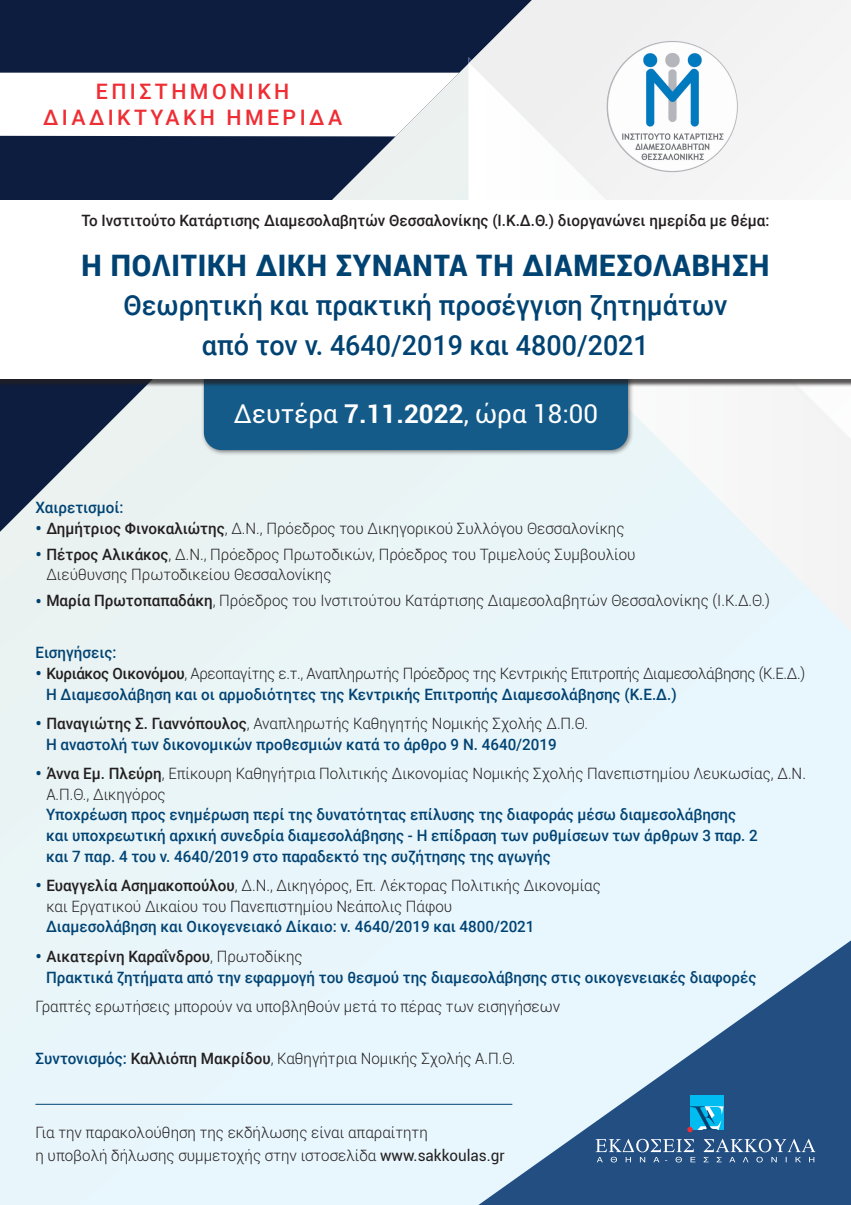
<style>
.page{position:relative;width:851px;height:1205px;background:#fff}
.page>*{position:absolute;margin:0;border:0;box-sizing:border-box;transform-origin:0 0}
.t1{font:900 29.56px "Roboto";letter-spacing:.03em;color:#004373}
.t2{font:500 27.75px/39.8px "Roboto";color:#004373;text-align:center}
.t3{font:25.94px "Roboto";color:#fff}
.t4{font:500 21.31px/25.6px "Roboto";letter-spacing:.16em;color:#ee2d34;text-align:center}
.t5{font:300 15.62px/20.6px "Roboto";color:#231f20}
.t6{font:500 15.62px/20.6px "Roboto";color:#004373}
.t7{font:300 15.62px/20.6px "Roboto";letter-spacing:-.02em;color:#231f20}
.t8{font:500 15.62px "Roboto";color:#231f20}
.s1{font-weight:700}
.s2{font-weight:500;font-size:18.75px;color:#004373}
.s3{font-weight:500}
.s4{font-weight:500;color:#004373}
.s5{font-size:18.75px}
.s6{color:#231f20}
.s7{font-weight:300;color:#231f20}
.s8{font-weight:400}
</style>
<div class="page">
<div style="left:0;top:0;width:850px;height:1205px;background:#e8f5fb"></div>
<svg style="left:0;top:0;width:471px;height:532px"></svg>
<img style="left:468px;top:64px;width:382px;height:565px">
<div style="left:532px;top:0;width:318px;height:60px;background:#f1f1f1"></div>
<img style="left:471px;top:0;width:61px;height:60px">
<img style="left:469px;top:60px;width:381px;height:384px">
<svg style="left:468px;top:57px;width:3px;height:7px"></svg>
<svg style="left:478px;top:941px;width:372px;height:264px"></svg>
<svg style="left:0;top:73px;width:459px;height:63px"></svg>
<div style="left:201px;top:277px;width:433px;height:179px;background:#231f20;opacity:.55"></div>
<div style="left:204px;top:280px;width:424px;height:170px;background:#145b89;border-radius:18px"></div>
<svg style="left:595px;top:1139px;width:220px;height:23px"></svg>
<div style="left:689px;top:1095px;width:34px;height:35px;background:#00bcf1"></div>
<svg style="left:687px;top:1106px;width:36px;height:26px"></svg>
<div style="left:0;top:201px;width:850px;height:186px;background:#231f20;opacity:.75"></div>
<div style="left:0;top:200px;width:850px;height:179px;background:#fff"></div>
<hr style="left:35px;top:1104px;width:477px;height:1px;background:#004373">
<img style="left:606px;top:41px;width:131px;height:131px;border-radius:65px">
<h3 class="t4" style="left:43px;top:78px;width:300px">ΕΠΙΣΤΗΜΟΝΙΚΗ<br>ΔΙΑΔΙΚΤΥΑΚΗ ΗΜΕΡΙΔΑ</h3>
<p class="t8" style="left:81px;top:210px;width:689px">Το Ινστιτούτο Κατάρτισης Διαμεσολαβητών Θεσσαλονίκης (Ι.Κ.Δ.Θ.) διοργανώνει ημερίδα με θέμα:</p>
<h1 class="t1" style="left:82px;top:244px;width:689px">Η ΠΟΛΙΤΙΚΉ ΔΊΚΗ ΣΥΝΑΝΤΆ ΤΗ ΔΙΑΜΕΣΟΛΆΒΗΣΗ</h1>
<h2 class="t2" style="left:123px;top:284px;width:605px">Θεωρητική και πρακτική προσέγγιση ζητημάτων από τον ν. 4640/2019 και 4800/2021</h2>
<h3 class="t3" style="left:234px;top:396px;width:365px">Δευτέρα <span class="s1">7.11.2022</span>, ώρα 18:00</h3>
<p class="t6" style="left:35px;top:497px;width:89px">Χαιρετισμοί:</p>
<p class="t5" style="left:35px;top:517px;width:590px"><span class="s2">•</span> <span class="s3">Δημήτριος Φινοκαλιώτης</span>, Δ.Ν., Πρόεδρος του Δικηγορικού Συλλόγου Θεσσαλονίκης</p>
<p class="t5" style="left:46px;top:543px;width:590px;text-indent:-11px"><span class="s2">•</span> <span class="s3">Πέτρος Αλικάκος</span>, Δ.Ν., Πρόεδρος Πρωτοδικών, Πρόεδρος του Τριμελούς Συμβουλίου<br>Διεύθυνσης Πρωτοδικείου Θεσσαλονίκης</p>
<p class="t5" style="left:35px;top:590px;width:736px"><span class="s2">•</span> <span class="s3">Μαρία Πρωτοπαπαδάκη</span>, Πρόεδρος του Ινστιτούτου Κατάρτισης Διαμεσολαβητών Θεσσαλονίκης (Ι.Κ.Δ.Θ.)</p>
<p class="t6" style="left:35px;top:642px;width:82px">Εισηγήσεις:</p>
<p class="t7" style="left:46px;top:662px;width:760px;text-indent:-11px"><span class="s2">•</span> <span class="s3">Κυριάκος Οικονόμου</span>, Αρεοπαγίτης ε.τ., Αναπληρωτής Πρόεδρος της Κεντρικής Επιτροπής Διαμεσολάβησης (Κ.Ε.Δ.)<br><span class="s4">Η Διαμεσολάβηση και οι αρμοδιότητες της Κεντρικής Επιτροπής Διαμεσολάβησης (Κ.Ε.Δ.)</span></p>
<p class="t6" style="left:46px;top:712px;width:543px;text-indent:-11px"><span class="s5">•</span> <span class="s6">Παναγιώτης Σ. Γιαννόπουλος</span><span class="s7">, Αναπληρωτής Καθηγητής Νομικής Σχολής Δ.Π.Θ.<br></span>Η αναστολή των δικονομικών προθεσμιών κατά το άρθρο 9 Ν. 4640/2019</p>
<p class="t5" style="left:46px;top:763px;width:761px;text-indent:-11px"><span class="s2">•</span> <span class="s3">Άννα Εμ. Πλεύρη</span>, Επίκουρη Καθηγήτρια Πολιτικής Δικονομίας Νομικής Σχολής Πανεπιστημίου Λευκωσίας, Δ.Ν.<br>Α.Π.Θ., Δικηγόρος</p>
<p class="t6" style="left:46px;top:804px;width:713px">Υποχρέωση προς ενημέρωση περί της δυνατότητας επίλυσης της διαφοράς μέσω διαμεσολάβησης και υποχρεωτική αρχική συνεδρία διαμεσολάβησης - Η επίδραση των ρυθμίσεων των άρθρων 3 παρ. 2 και 7 παρ. 4 του ν. 4640/2019 στο παραδεκτό της συζήτησης της αγωγής</p>
<p class="t5" style="left:46px;top:875px;width:556px;text-indent:-11px"><span class="s2">•</span> <span class="s3">Ευαγγελία Ασημακοπούλου</span>, Δ.Ν., Δικηγόρος, Επ. Λέκτορας Πολιτικής Δικονομίας και Εργατικού Δικαίου του Πανεπιστημίου Νεάπολις Πάφου</p>
<p class="t6" style="left:46px;top:916px;width:490px">Διαμεσολάβηση και Οικογενειακό Δίκαιο: ν. 4640/2019 και 4800/2021</p>
<p class="t6" style="left:46px;top:945px;width:711px;text-indent:-11px"><span class="s5">•</span> <span class="s6">Αικατερίνη Καραΐνδρου</span><span class="s7">, Πρωτοδίκης<br></span>Πρακτικά ζητήματα από την εφαρμογή του θεσμού της διαμεσολάβησης στις οικογενειακές διαφορές</p>
<p class="t5" style="left:35px;top:995px;width:526px">Γραπτές ερωτήσεις μπορούν να υποβληθούν μετά το πέρας των εισηγήσεων</p>
<p class="t5" style="left:35px;top:1047px;width:481px"><span class="s4">Συντονισμός:</span> <span class="s3">Καλλιόπη Μακρίδου</span>, Καθηγήτρια Νομικής Σχολής Α.Π.Θ.</p>
<p class="t5" style="left:35px;top:1120px;width:471px;line-height:23.1px">Για την παρακολούθηση της εκδήλωσης είναι απαραίτητη<br>η υποβολή δήλωσης συμμετοχής στην ιστοσελίδα <span class="s8">www.sakkoulas.gr</span></p>
</div>
